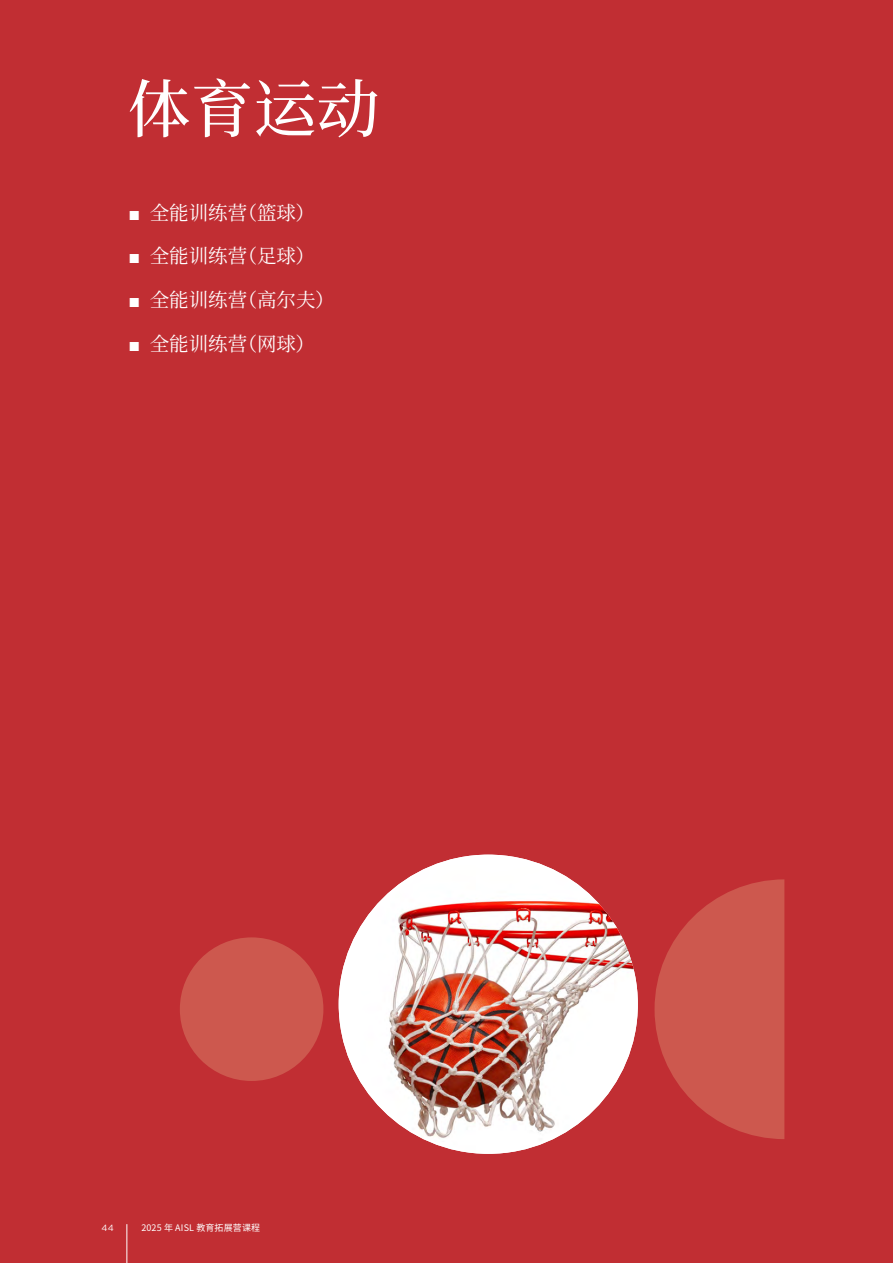
<style>
.page{position:relative;width:893px;height:1263px;background:#c12e33}
.page>*{position:absolute;margin:0;border:0;box-sizing:border-box;transform-origin:0 0}
.cn_category{font:500 63px "Noto Serif CJ Ksc";color:#fff}
.t1{font:19.5px "Noto Serif CJ Ksc";color:#fff}
.cn_enrol{font:9.75px "Noto Sans CJ Ksc";color:#fff;scale:1.05 1}
.t2{font:9px "Noto Sans CJ Ksc";letter-spacing:.015em;color:#fff}
.t3{font:9px "Gotham";color:#fff}
.s1{font-family:"Arial"}
</style>
<div class="page">
<svg style="left:655px;top:879px;width:129px;height:260px"></svg>
<div style="left:180px;top:937px;width:143px;height:144px;background:#cd584e;border-radius:50%"></div>
<img style="left:339px;top:855px;width:299px;height:299px;border-radius:150px">
<hr style="left:127px;top:1224px;width:1px;height:39px;background:#fff">
<p class="cn_category" style="left:128px;top:73px;width:254px">体育运动</p>
<p class="cn_category" style="left:128px;top:73px;width:128px">通讯</p>
<p class="t1" style="left:128px;top:201px;width:188px"><span class="s1">■</span> 全能训练营（篮球）</p>
<p class="t1" style="left:128px;top:245px;width:188px"><span class="s1">■</span> 全能训练营（足球）</p>
<p class="t1" style="left:128px;top:289px;width:208px"><span class="s1">■</span> 全能训练营（高尔夫）</p>
<p class="t1" style="left:128px;top:333px;width:188px"><span class="s1">■</span> 全能训练营（网球）</p>
<p class="cn_enrol" style="left:137px;top:333px;width:11px">即</p>
<p class="t3" style="left:102px;top:1222px;width:14px">44</p>
<p class="t2" style="left:141px;top:1223px;width:120px">2025 年 AISL 教育拓展营课程</p>
</div>
